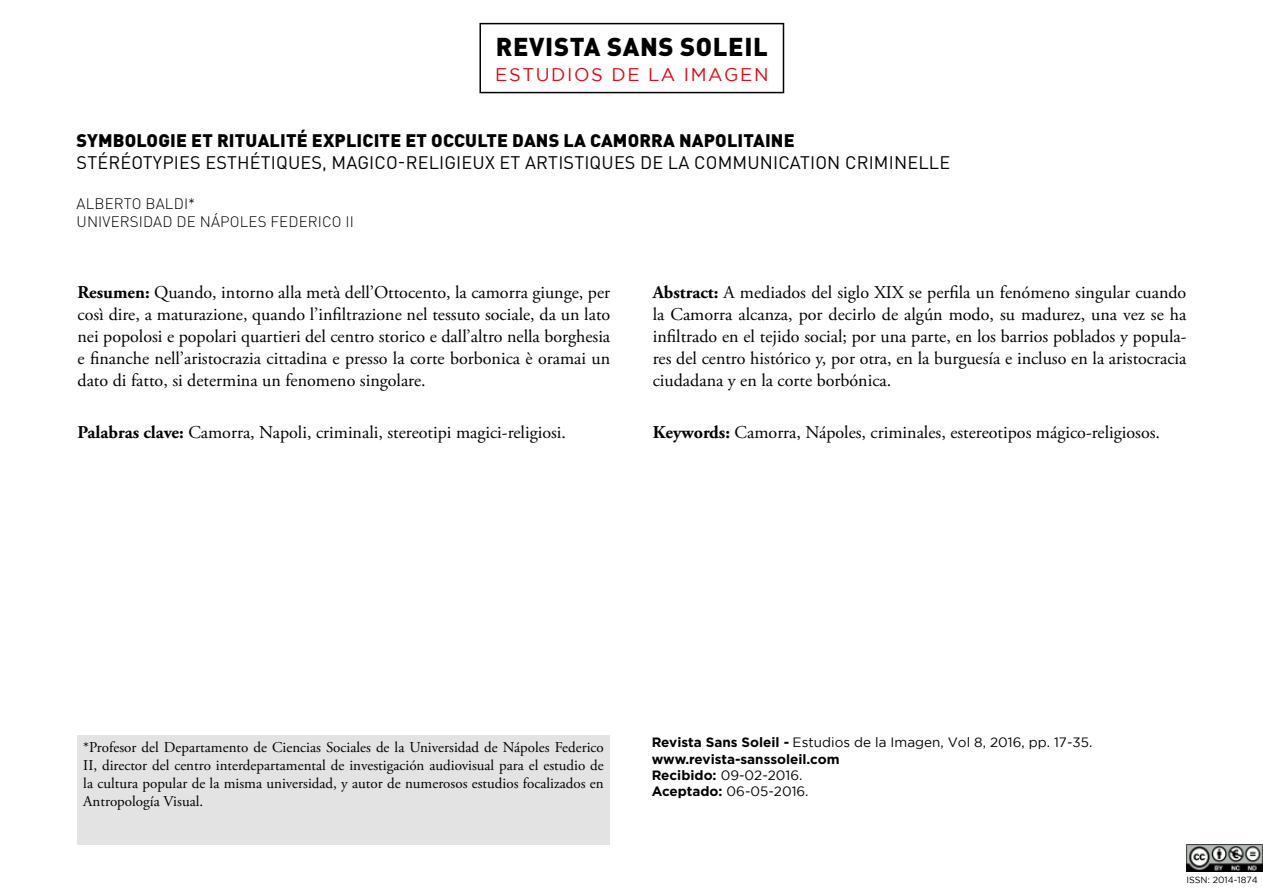
<style>
.page{position:relative;width:1263px;height:893px;background:#fff}
.page>*{position:absolute;margin:0;border:0;box-sizing:border-box;transform-origin:0 0}
.t1{font:900 25.5px "DIN Pro";letter-spacing:.025em;color:#000}
.t2{font:18.3px "Gotham";letter-spacing:.085em;color:#e30613}
.t3{font:18px/22px "Adobe Garamond Pro";color:#000;text-align:justify}
.t4{font:18px "DIN Pro";letter-spacing:.01em;color:#000}
.t5{font:900 18px "DIN Pro";letter-spacing:.01em;color:#000}
.t6{font:15px/18px "Adobe Garamond Pro";color:#000;text-align:justify}
.t7{font:300 15px/18px "DIN Pro";letter-spacing:.01em;color:#000}
.t8{font:700 13.5px/16.2px "Gotham";color:#000}
.t9{font:9px "Gotham";color:#000}
.s1{font-weight:700}
.s2{font-weight:400}
</style>
<div class="page">
<div style="left:77px;top:735px;width:533px;height:110px;background:#e3e3e3"></div>
<div style="left:479px;top:23px;width:305px;height:70px;border:2px solid #000"></div>
<img style="left:1186px;top:845px;width:76px;height:27px">
<h1 class="t1" style="left:496px;top:29px;width:273px">REVISTA SANS SOLEIL</h1>
<p class="t2" style="left:495px;top:64px;width:275px">Estudios de la imagen</p>
<p class="t5" style="left:77px;top:128px;width:719px">SYMBOLOGIE ET RITUALITÉ EXPLICITE ET OCCULTE DANS LA CAMORRA NAPOLITAINE</p>
<p class="t4" style="left:77px;top:150px;width:875px">STÉRÉOTYPIES ESTHÉTIQUES, MAGICO-RELIGIEUX ET ARTISTIQUES DE LA COMMUNICATION CRIMINELLE</p>
<p class="t7" style="left:77px;top:194px;width:273px">ALBERTO BALDI*<br>UNIVERSIDAD DE NÁPOLES FEDERICO II</p>
<p class="t3" style="left:78px;top:282px;width:534px"><span class="s1">Resumen:</span> Quando, intorno alla metà dell’Ottocento, la camorra giunge, per così dire, a maturazione, quando l’infiltrazione nel tessuto sociale, da un lato nei popolosi e popolari quartieri del centro storico e dall’altro nella borghesia e finanche nell’aristocrazia cittadina e presso la corte borbonica è oramai un dato di fatto, si determina un fenomeno singolare.</p>
<p class="t3" style="left:78px;top:422px;width:490px"><span class="s1">Palabras clave:</span> Camorra, Napoli, criminali, stereotipi magici-religiosi.</p>
<p class="t3" style="left:653px;top:282px;width:535px"><span class="s1">Abstract:</span> A mediados del siglo XIX se perfila un fenómeno singular cuando la Camorra alcanza, por decirlo de algún modo, su madurez, una vez se ha infiltrado en el tejido social; por una parte, en los barrios poblados y popula&shy;res del centro histórico y, por otra, en la burguesía e incluso en la aristocracia ciudadana y en la corte borbónica.</p>
<p class="t3" style="left:653px;top:422px;width:509px"><span class="s1">Keywords:</span> Camorra, Nápoles, criminales, estereotipos mágico-religiosos.</p>
<p class="t6" style="left:83px;top:739px;width:522px">*Profesor del Departamento de Ciencias Sociales de la Universidad de Nápoles Federico II, director del centro interdepartamental de investigación audiovisual para el estudio de la cultura popular de la misma universidad, y autor de numerosos estudios focalizados en Antropología Visual.</p>
<p class="t8" style="left:652px;top:734px;width:442px">Revista Sans Soleil - <span class="s2">Estudios de la Imagen, Vol 8, 2016, pp. 17-35. </span>www.revista-sanssoleil.com<br>Recibido: <span class="s2">09-02-2016.<br></span>Aceptado: <span class="s2">06-05-2016.</span></p>
<p class="t9" style="left:1186px;top:875px;width:73px">ISSN: 2014-1874</p>
</div>
